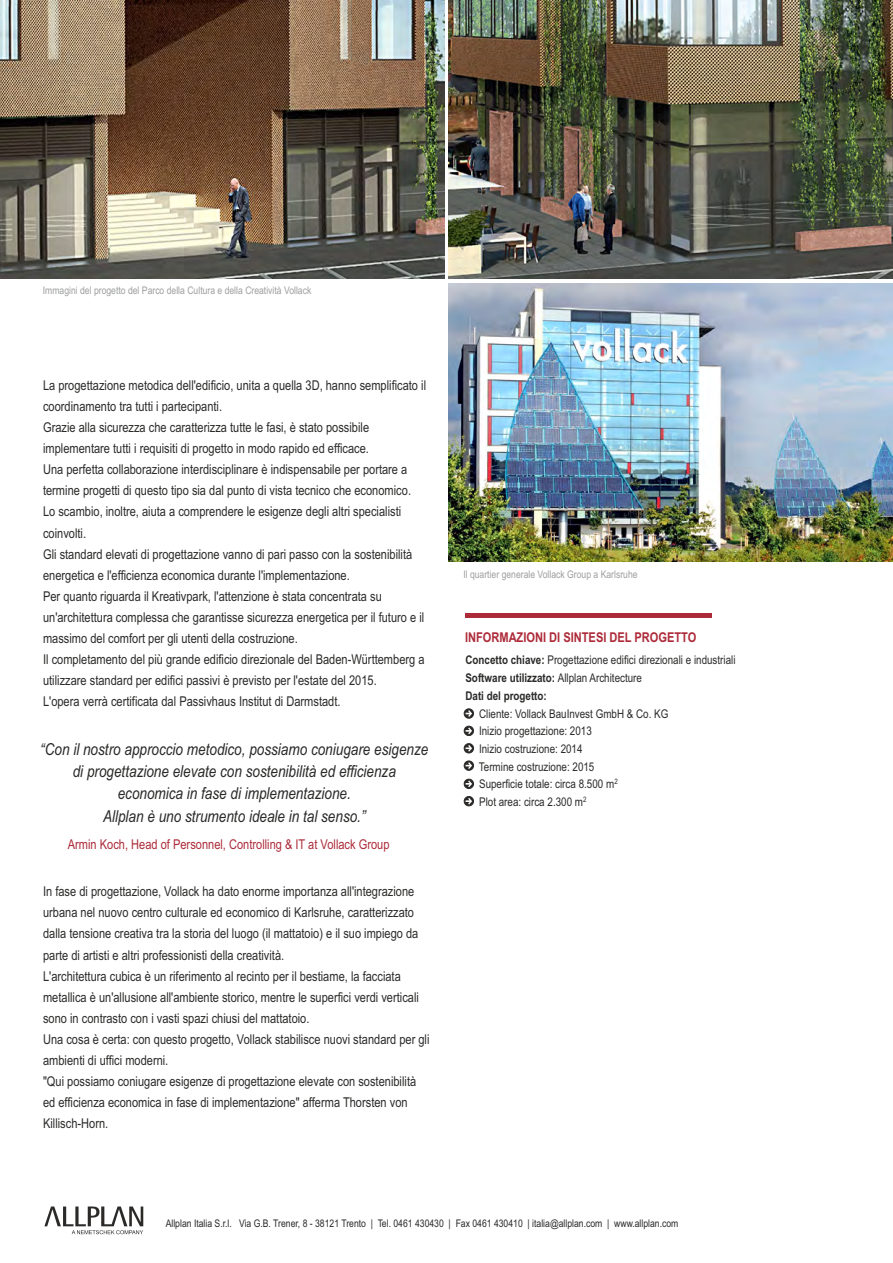
<style>
.page{position:relative;width:893px;height:1263px;background:#fff}
.page>*{position:absolute;margin:0;border:0;box-sizing:border-box;transform-origin:0 0}
.t1{font:italic 16.5px/22.2px "Arial Narrow";color:#2b2a29;text-align:center}
.t2{font:13.5px/21.1px "Arial Narrow";color:#2b2a29}
.t3{font:13.5px "Arial Narrow";color:#ad2a39}
.t4{font:700 13.5px "Arial Narrow";color:#ad2a39}
.t5{font:12px/17.7px "Arial Narrow";color:#2b2a29}
.t6{font:10.5px "Arial";color:#2b2a29;scale:.82 1}
.t7{font:10.5px "Arial Narrow";color:#9d9e9e}
.t8{font:7.5px "Arial Narrow";color:#2b2a29}
.s1{font-weight:700}
</style>
<div class="page">
<img style="left:449px;top:1px;width:444px;height:278px">
<img style="left:449px;top:283px;width:444px;height:279px">
<img style="left:0;top:0;width:444px;height:279px">
<svg style="left:44px;top:1206px;width:99px;height:28px"></svg>
<hr style="left:466px;top:614px;width:246px;height:4px;background:#ad2a39">
<div style="left:464px;top:709px;width:10px;height:9px;background:#2b2a29;border:1px solid #2b2a29;border-radius:50%"></div>
<svg style="left:466px;top:710px;width:6px;height:7px"></svg>
<svg style="left:464px;top:726px;width:10px;height:10px"></svg>
<svg style="left:466px;top:727px;width:6px;height:7px"></svg>
<svg style="left:464px;top:743px;width:10px;height:10px"></svg>
<svg style="left:466px;top:745px;width:6px;height:7px"></svg>
<div style="left:464px;top:761px;width:10px;height:9px;background:#2b2a29;border:1px solid #2b2a29;border-radius:50%"></div>
<svg style="left:466px;top:762px;width:6px;height:7px"></svg>
<svg style="left:464px;top:779px;width:10px;height:10px"></svg>
<svg style="left:466px;top:780px;width:6px;height:7px"></svg>
<svg style="left:464px;top:796px;width:10px;height:10px"></svg>
<svg style="left:466px;top:798px;width:6px;height:6px"></svg>
<p class="t7" style="left:43px;top:287px;width:270px">Immagini del progetto del Parco della Cultura e della Creatività Vollack</p>
<p class="t2" style="left:43px;top:376px;width:385px">La progettazione metodica dell'edificio, unita a quella 3D, hanno semplificato il coordinamento tra tutti i partecipanti.<br>Grazie alla sicurezza che caratterizza tutte le fasi, è stato possibile implementare tutti i requisiti di progetto in modo rapido ed efficace.<br>Una perfetta collaborazione interdisciplinare è indispensabile per portare a termine progetti di questo tipo sia dal punto di vista tecnico che economico.<br>Lo scambio, inoltre, aiuta a comprendere le esigenze degli altri specialisti coinvolti.<br>Gli standard elevati di progettazione vanno di pari passo con la sostenibilità energetica e l'efficienza economica durante l'implementazione.<br>Per quanto riguarda il Kreativpark, l'attenzione è stata concentrata su un'architettura complessa che garantisse sicurezza energetica per il futuro e il massimo del comfort per gli utenti della costruzione.<br>Il completamento del più grande edificio direzionale del Baden-Württemberg a utilizzare standard per edifici passivi è previsto per l'estate del 2015.<br>L'opera verrà certificata dal Passivhaus Institut di Darmstadt.</p>
<p class="t1" style="left:40px;top:739px;width:390px">“Con il nostro approccio metodico, possiamo coniugare esigenze di progettazione elevate con sostenibilità ed efficienza economica in fase di implementazione.<br>Allplan è uno strumento ideale in tal senso.”</p>
<p class="t3" style="left:68px;top:840px;width:323px">Armin Koch, Head of Personnel, Controlling &amp; IT at Vollack Group</p>
<p class="t2" style="left:43px;top:882px;width:388px">In fase di progettazione, Vollack ha dato enorme importanza all'integrazione urbana nel nuovo centro culturale ed economico di Karlsruhe, caratterizzato dalla tensione creativa tra la storia del luogo (il mattatoio) e il suo impiego da parte di artisti e altri professionisti della creatività.<br>L'architettura cubica è un riferimento al recinto per il bestiame, la facciata metallica è un'allusione all'ambiente storico, mentre le superfici verdi verticali sono in contrasto con i vasti spazi chiusi del mattatoio.<br>Una cosa è certa: con questo progetto, Vollack stabilisce nuovi standard per gli ambienti di uffici moderni.<br>"Qui possiamo coniugare esigenze di progettazione elevate con sostenibilità ed efficienza economica in fase di implementazione" afferma Thorsten von Killisch-Horn.</p>
<p class="t7" style="left:463px;top:570px;width:176px">Il quartier generale Vollack Group a Karlsruhe</p>
<p class="t4" style="left:465px;top:627px;width:233px">INFORMAZIONI DI SINTESI DEL PROGETTO</p>
<p class="t5" style="left:465px;top:652px;width:272px"><span class="s1">Concetto chiave:</span> Progettazione edifici direzionali e industriali<br><span class="s1">Software utilizzato:</span> Allplan Architecture<br><span class="s1">Dati del progetto:</span></p>
<p class="t5" style="left:479px;top:706px;width:191px">Cliente: Vollack BauInvest GmbH &amp; Co. KG<br>Inizio progettazione: 2013<br>Inizio costruzione: 2014<br>Termine costruzione: 2015</p>
<p class="t8" style="left:614px;top:779px;width:5px">2</p>
<p class="t5" style="left:479px;top:776px;width:137px">Superficie totale: circa 8.500 m</p>
<p class="t8" style="left:583px;top:796px;width:5px">2</p>
<p class="t5" style="left:479px;top:794px;width:105px">Plot area: circa 2.300 m</p>
<p class="t6" style="left:166px;top:1219px;width:627px">Allplan Italia S.r.l. Via G.B. Trener, 8 - 38121 Trento | Tel. 0461 430430 | Fax 0461 430410 | italia@allplan.com | www.allplan.com</p>
</div>
